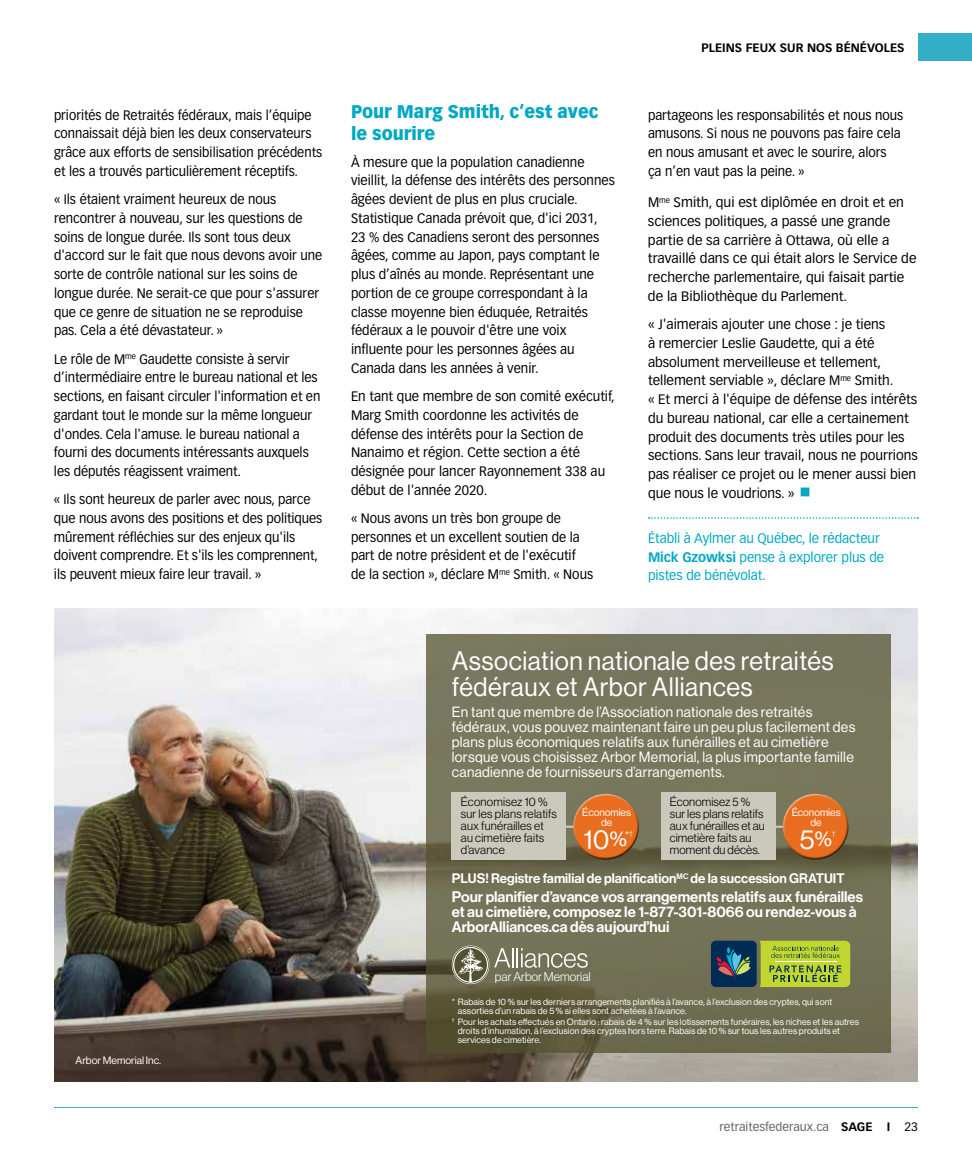
<style>
.page{position:relative;width:972px;height:1175px;background:#fff}
.page>*{position:absolute;margin:0;border:0;box-sizing:border-box;transform-origin:0 0}
.t1{font:27px "N Haas Grotesk DS Std 55 Rg";color:#fff}
.t2{font:26.25px/25.5px "N Haas Grotesk DS Std 55 Rg";letter-spacing:.02em;color:#fff}
.t3{font:900 18px/21.6px "Vectora LH";color:#00a8c3;scale:.95 1}
.t4{font:15px/15px "N Haas Grotesk DS Std 65 Md";color:#fff}
.t5{font:14.55px/15px "N Haas Grotesk DS Std 55 Rg";letter-spacing:.02em;color:#fff}
.t6{font:13.5px/18.8px "Vectora LH";color:#000;scale:.95 1}
.t7{font:13.5px/18.8px "Vectora LH";color:#000}
.t8{font:13.5px/18.8px "Vectora LH";color:#000;scale:.96 1}
.t9{font:13.5px/18.8px "Vectora LH";color:#000;scale:.94 1}
.t10{font:13.5px/18.8px "Vectora LH";letter-spacing:-.005em;color:#00a8c3}
.t11{font:13.5px "N Haas Grotesk DS Std 65 Md";color:#fff}
.t12{font:12.45px "N Haas Grotesk DS Std 45 Lt";color:#fff}
.t13{font:12px/12px "N Haas Grotesk DS Std 45 Lt";letter-spacing:.01em;color:#000}
.t14{font:12px "Vectora LH";color:#636466}
.t15{font:700 12px "Vectora LH";color:#000}
.t16{font:10.5px/10.5px "N Haas Grotesk DS Std 55 Rg";color:#fff;text-align:center}
.t17{font:9px/9px "N Haas Grotesk DS Std 55 Rg";letter-spacing:.01em;color:#fff}
.t18{font:7.2px "N Haas Grotesk DS Std 45 Lt";color:#fff}
.s1{font-weight:700}
.s2{font-size:21px}
.s3{font-weight:700;color:#000}
.s4{color:#000}
</style>
<div class="page">
<img style="left:54px;top:608px;width:864px;height:474px">
<svg style="left:427px;top:635px;width:464px;height:418px;fill:#75745a"></svg>
<div style="left:452px;top:791px;width:114px;height:68px;background:#cbc8bc"></div>
<hr style="left:563px;top:825px;width:22px;height:2px;background:#cbc8bc">
<div style="left:572px;top:792px;width:65px;height:50px;background:#fff;opacity:.75"></div>
<div style="left:574px;top:804px;width:67px;height:57px;background:#000;opacity:.75"></div>
<div style="left:661px;top:791px;width:115px;height:68px;background:#cbc8bc"></div>
<hr style="left:774px;top:825px;width:21px;height:2px;background:#cbc8bc">
<div style="left:782px;top:792px;width:65px;height:50px;background:#fff;opacity:.75"></div>
<div style="left:784px;top:804px;width:67px;height:57px;background:#000;opacity:.75"></div>
<svg style="left:452px;top:945px;width:136px;height:39px"></svg>
<div style="left:711px;top:940px;width:46px;height:47px;background:#002b54;border-radius:5px"></div>
<svg style="left:716px;top:947px;width:35px;height:32px"></svg>
<svg style="left:759px;top:940px;width:91px;height:47px"></svg>
<div style="left:918px;top:34px;width:54px;height:27px;background:#35afc8"></div>
<hr style="left:54px;top:1107px;width:864px;height:1px;background:#35afc8">
<svg style="left:649px;top:517px;width:269px;height:2px"></svg>
<p class="t9" style="left:54px;top:106px;width:287px">priorités de Retraités fédéraux, mais l’équipe connaissait déjà bien les deux conservateurs grâce aux efforts de sensibilisation précédents et les a trouvés particulièrement réceptifs.</p>
<p class="t6" style="left:54px;top:190px;width:284px">« Ils étaient vraiment heureux de nous rencontrer à nouveau, sur les questions de soins de longue durée. Ils sont tous deux d'accord sur le fait que nous devons avoir une sorte de contrôle national sur les soins de longue durée. Ne serait-ce que pour s'assurer que ce genre de situation ne se reproduise pas. Cela a été dévastateur. »</p>
<p class="t6" style="left:54px;top:349px;width:282px">Le rôle de M<sup>me</sup> Gaudette consiste à servir d’intermédiaire entre le bureau national et les sections, en faisant circuler l'information et en gardant tout le monde sur la même longueur d'ondes. Cela l'amuse. le bureau national a fourni des documents intéressants auxquels les députés réagissent vraiment.</p>
<p class="t6" style="left:54px;top:490px;width:284px">« Ils sont heureux de parler avec nous, parce que nous avons des positions et des politiques mûrement réfléchies sur des enjeux qu'ils doivent comprendre. Et s'ils les comprennent, ils peuvent mieux faire leur travail. »</p>
<p class="t16" style="left:76px;top:1055px;width:87px">Arbor Memorial Inc.</p>
<h3 class="t3" style="left:351px;top:100px;width:262px">Pour Marg Smith, c’est avec le sourire</h3>
<p class="t8" style="left:351px;top:152px;width:276px">À mesure que la population canadienne vieillit, la défense des intérêts des personnes âgées devient de plus en plus cruciale.<br>Statistique Canada prévoit que, d'ici 2031, 23 % des Canadiens seront des personnes âgées, comme au Japon, pays comptant le plus d’aînés au monde. Représentant une portion de ce groupe correspondant à la classe moyenne bien éduquée, Retraités fédéraux a le pouvoir d'être une voix influente pour les personnes âgées au Canada dans les années à venir.</p>
<p class="t7" style="left:351px;top:387px;width:265px">En tant que membre de son comité exécutif, Marg Smith coordonne les activités de défense des intérêts pour la Section de Nanaimo et région. Cette section a été désignée pour lancer Rayonnement 338 au début de l'année 2020.</p>
<p class="t6" style="left:351px;top:509px;width:256px">« Nous avons un très bon groupe de personnes et un excellent soutien de la part de notre président et de l'exécutif de la section », déclare M<sup>me</sup> Smith. « Nous</p>
<p class="t15" style="left:702px;top:40px;width:204px">PLEINS FEUX SUR NOS BÉNÉVOLES</p>
<p class="t6" style="left:648px;top:106px;width:270px">partageons les responsabilités et nous nous amusons. Si nous ne pouvons pas faire cela en nous amusant et avec le sourire, alors ça n’en vaut pas la peine. »</p>
<p class="t6" style="left:648px;top:193px;width:284px">M<sup>me</sup> Smith, qui est diplômée en droit et en sciences politiques, a passé une grande partie de sa carrière à Ottawa, où elle a travaillé dans ce qui était alors le Service de recherche parlementaire, qui faisait partie de la Bibliothèque du Parlement.</p>
<p class="t7" style="left:648px;top:315px;width:271px">« J'aimerais ajouter une chose : je tiens<br>à remercier Leslie Gaudette, qui a été absolument merveilleuse et tellement, tellement serviable », déclare M<sup>me</sup> Smith.<br>« Et merci à l'équipe de défense des intérêts du bureau national, car elle a certainement produit des documents très utiles pour les sections. Sans leur travail, nous ne pourrions pas réaliser ce projet ou le mener aussi bien que nous le voudrions. »</p>
<p class="t10" style="left:648px;top:529px;width:238px">Établi à Aylmer au Québec, le rédacteur<br><span class="s1">Mick Gzowksi</span> pense à explorer plus de pistes de bénévolat.</p>
<h2 class="t2" style="left:452px;top:648px;width:384px">Association nationale des retraités fédéraux et Arbor Alliances</h2>
<p class="t5" style="left:452px;top:705px;width:405px">En tant que membre de l’Association nationale des retraités fédéraux, vous pouvez maintenant faire un peu plus facilement des plans plus économiques relatifs aux funérailles et au cimetière lorsque vous choisissez Arbor Memorial, la plus importante famille canadienne de fournisseurs d’arrangements.</p>
<p class="t13" style="left:461px;top:796px;width:98px">Économisez 10 % sur les plans relatifs aux funérailles et au cimetière faits d’avance</p>
<p class="t16" style="left:582px;top:807px;width:50px">Économies de</p>
<h1 class="t1" style="left:584px;top:824px;width:51px">10<span class="s2">%</span><sup>*</sup><sup>†</sup></h1>
<p class="t13" style="left:670px;top:796px;width:97px">Économisez 5 % sur les plans relatifs aux funérailles et au cimetière faits au moment du décès.</p>
<p class="t16" style="left:792px;top:807px;width:50px">Économies de</p>
<h1 class="t1" style="left:800px;top:824px;width:34px">5<span class="s2">%</span></h1>
<p class="t18" style="left:832px;top:829px;width:5px">†</p>
<p class="t11" style="left:452px;top:870px;width:394px">PLUS! Registre familial de planification<sup>MC</sup> de la succession GRATUIT</p>
<p class="t4" style="left:452px;top:889px;width:413px">Pour planifier d’avance vos arrangements relatifs aux funérailles et au cimetière, composez le 1-877-301-8066 ou rendez-vous à<br>ArborAlliances.ca dès aujourd’hui</p>
<p class="t12" style="left:495px;top:969px;width:97px">par Arbor Memorial</p>
<p class="t17" style="left:458px;top:997px;width:376px;text-indent:-6px">* Rabais de 10 % sur les derniers arrangements planifiés à l’avance, à l’exclusion des cryptes, qui sont assorties d’un rabais de 5 % si elles sont achetées à l’avance.</p>
<p class="t17" style="left:458px;top:1017px;width:403px;text-indent:-6px"><sup>†</sup> Pour les achats effectués en Ontario : rabais de 4 % sur les lotissements funéraires, les niches et les autres droits d’inhumation, à l’exclusion des cryptes hors terre. Rabais de 10 % sur tous les autres produits et services de cimetière.</p>
<p class="t14" style="left:719px;top:1119px;width:200px">retraitesfederaux.ca <span class="s3">SAGE I</span> <span class="s4">23</span></p>
</div>
